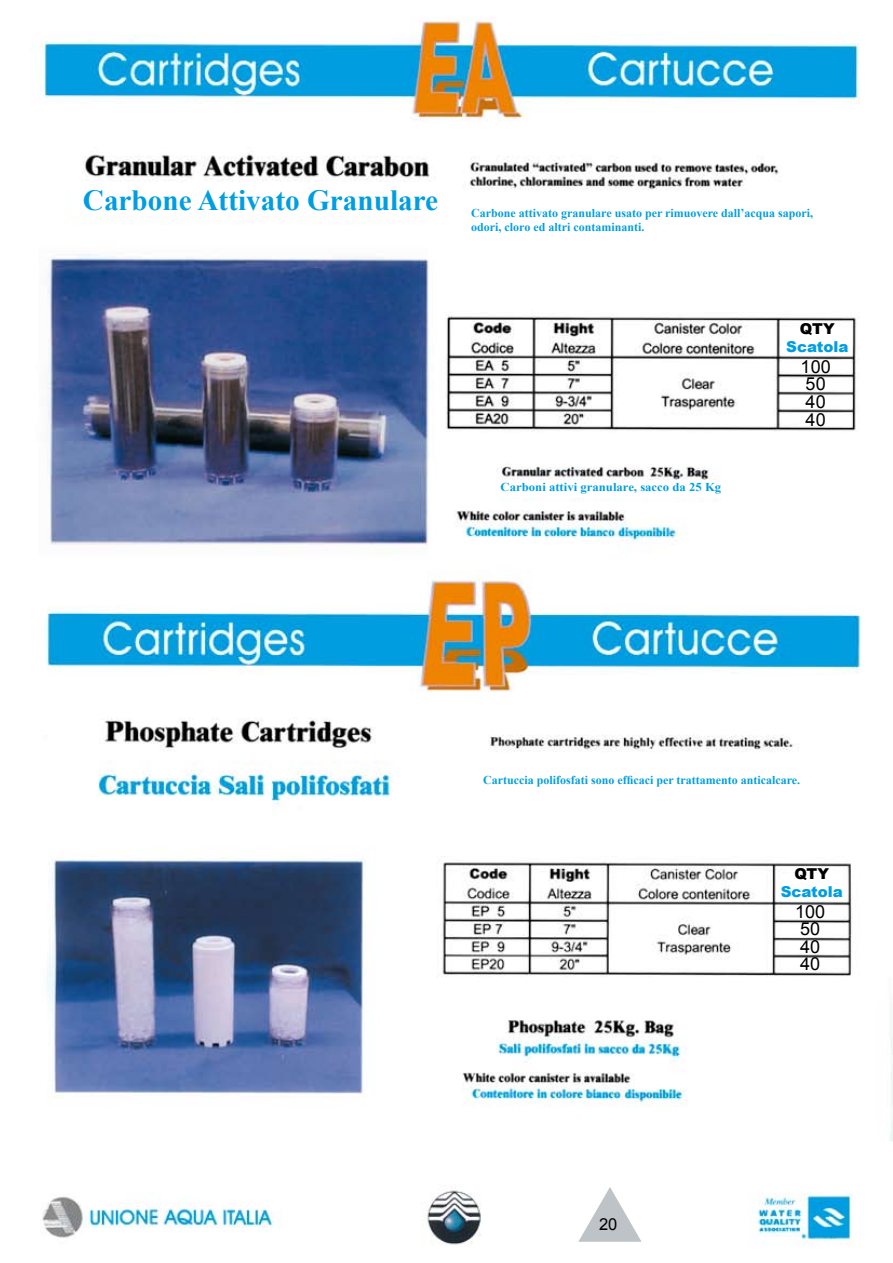
<style>
.page{position:relative;width:893px;height:1263px;background:#fff}
.page>*{position:absolute;margin:0;border:0;box-sizing:border-box;transform-origin:0 0}
.t1{font:700 29.25px "Times New Roman";color:#009ee0}
.t2{font:18px/17.5px "Arial";color:#000}
.t3{font:16.5px "Arial";color:#000}
.t4{font:900 15px "Arial";color:#009ee0}
.t5{font:900 15px "Arial";letter-spacing:-.01em;color:#000}
.t6{font:700 12px/14.4px "Times New Roman";color:#009ee0}
.t7{font:700 12px "Times New Roman";color:#009ee0;scale:1.06 1}
</style>
<div class="page">
<img style="left:42px;top:1190px;width:811px;height:55px">
<img style="left:40px;top:17px;width:853px;height:1124px">
<div style="left:72px;top:183px;width:362px;height:33px;background:#fff"></div>
<div style="left:493px;top:480px;width:239px;height:17px;background:#fff"></div>
<svg style="left:577px;top:1187px;width:66px;height:55px"></svg>
<h1 class="t1" style="left:83px;top:180px;width:357px">Carbone Attivato Granulare</h1>
<p class="t6" style="left:471px;top:205px;width:343px">Carbone attivato granulare usato per rimuovere dall’acqua sapori, odori, cloro ed altri contaminanti.</p>
<p class="t7" style="left:501px;top:479px;width:210px">Carboni attivi granulare, sacco da 25 Kg</p>
<p class="t5" style="left:800px;top:318px;width:36px">QTY</p>
<p class="t4" style="left:786px;top:336px;width:64px">Scatola</p>
<h2 class="t2" style="left:801px;top:358px;width:32px">100<br>50<br>40<br>40</h2>
<p class="t6" style="left:483px;top:773px;width:319px">Cartuccia polifosfati sono efficaci per trattamento anticalcare.</p>
<h3 class="t3" style="left:599px;top:1214px;width:20px">20</h3>
<p class="t5" style="left:794px;top:862px;width:36px">QTY</p>
<p class="t4" style="left:781px;top:880px;width:64px">Scatola</p>
<h2 class="t2" style="left:795px;top:903px;width:32px">100<br>50<br>40<br>40</h2>
</div>
